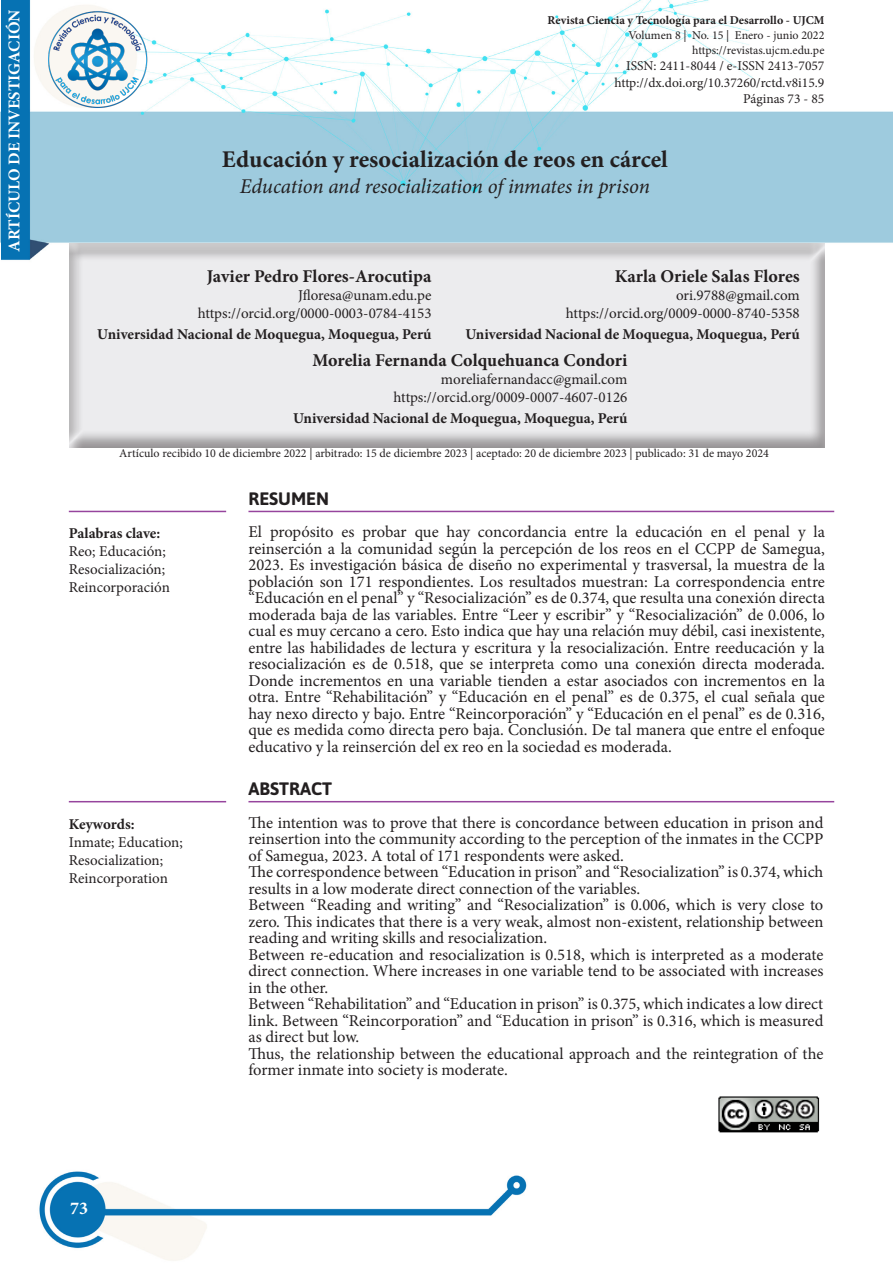
<style>
.page{position:relative;width:893px;height:1263px;background:#fff}
.page>*{position:absolute;margin:0;border:0;box-sizing:border-box;transform-origin:0 0}
.t1{font:700 24px "Minion Pro";color:#231f20}
.t2{font:italic 21px "Minion Pro";letter-spacing:-.01em;color:#231f20}
.t3{font:700 18px "Minion Pro";color:#231f20}
.t4{font:700 18px "Asap";color:#231f20}
.t5{font:700 18px "Minion Pro";color:#fff}
.t6{font:16.5px/16.5px "Minion Pro";color:#231f20;text-align:justify}
.t7{font:700 16.5px "Minion Pro";color:#fff}
.t8{font:15px/18px "Minion Pro";color:#231f20}
.t9{font:700 15px "Minion Pro";color:#231f20}
.t10{font:13.5px "Minion Pro";color:#231f20}
.t11{font:12px "Minion Pro";color:#231f20}
.t12{font:700 12px "Minion Pro";color:#231f20}
</style>
<div class="page">
<img style="left:0;top:0;width:893px;height:1261px">
<img style="left:45px;top:8px;width:105px;height:104px">
<div style="left:67px;top:243px;width:758px;height:206px;background:#231f20;opacity:.75"></div>
<hr style="left:69px;top:511px;width:157px;height:1px;background:#96449d">
<hr style="left:248px;top:511px;width:586px;height:1px;background:#96449d">
<hr style="left:69px;top:801px;width:157px;height:1px;background:#96449d">
<hr style="left:248px;top:801px;width:586px;height:1px;background:#96449d">
<img style="left:716px;top:1094px;width:109px;height:41px">
<p class="t7" style="left:3px;top:252px;width:244px;rotate:-90deg">ARTÍCULO DE INVESTIGACIÓN</p>
<p class="t12" style="left:548px;top:12px;width:278px">Revista Ciencia y Tecnología para el Desarrollo - UJCM</p>
<p class="t11" style="left:628px;top:27px;width:198px">Volumen 8 | No. 15 | Enero - junio 2022</p>
<p class="t11" style="left:692px;top:42px;width:134px">https://revistas.ujcm.edu.pe</p>
<p class="t10" style="left:626px;top:57px;width:200px">ISSN: 2411-8044 / e-ISSN 2413-7057</p>
<p class="t10" style="left:614px;top:73px;width:212px">http://dx.doi.org/10.37260/rctd.v8i15.9</p>
<p class="t10" style="left:743px;top:90px;width:83px">Páginas 73 - 85</p>
<p class="t1" style="left:222px;top:143px;width:448px">Educación y resocialización de reos en cárcel</p>
<p class="t2" style="left:240px;top:172px;width:412px">Education and resocialization of inmates in prison</p>
<p class="t3" style="left:207px;top:263px;width:226px">Javier Pedro Flores-Arocutipa</p>
<p class="t8" style="left:298px;top:286px;width:135px">Jfloresa@unam.edu.pe</p>
<p class="t8" style="left:198px;top:304px;width:235px">https://orcid.org/0000-0003-0784-4153</p>
<p class="t9" style="left:97px;top:323px;width:336px">Universidad Nacional de Moquegua, Moquegua, Perú</p>
<p class="t3" style="left:313px;top:348px;width:316px">Morelia Fernanda Colquehuanca Condori</p>
<p class="t8" style="left:441px;top:370px;width:188px">moreliafernandacc@gmail.com</p>
<p class="t8" style="left:393px;top:388px;width:235px">https://orcid.org/0009-0007-4607-0126</p>
<p class="t9" style="left:293px;top:408px;width:336px">Universidad Nacional de Moquegua, Moquegua, Perú</p>
<p class="t3" style="left:615px;top:263px;width:186px">Karla Oriele Salas Flores</p>
<p class="t8" style="left:676px;top:286px;width:125px">ori.9788@gmail.com</p>
<p class="t8" style="left:566px;top:304px;width:235px">https://orcid.org/0009-0000-8740-5358</p>
<p class="t9" style="left:465px;top:323px;width:336px">Universidad Nacional de Moquegua, Moquegua, Perú</p>
<p class="t11" style="left:119px;top:445px;width:651px">Artículo recibido 10 de diciembre 2022 | arbitrado: 15 de diciembre 2023 | aceptado: 20 de diciembre 2023 | publicado: 31 de mayo 2024</p>
<p class="t9" style="left:69px;top:523px;width:93px">Palabras clave:</p>
<p class="t8" style="left:69px;top:543px;width:103px">Reo; Educación;<br>Resocialización;<br>Reincorporación</p>
<p class="t9" style="left:69px;top:813px;width:67px">Keywords:</p>
<p class="t8" style="left:69px;top:833px;width:116px">Inmate; Education;<br>Resocialization;<br>Reincorporation</p>
<p class="t5" style="left:70px;top:1196px;width:19px">73</p>
<p class="t4" style="left:248px;top:488px;width:82px">RESUMEN</p>
<p class="t6" style="left:248px;top:524px;width:578px">El propósito es probar que hay concordancia entre la educación en el penal y la reinserción a la comunidad según la percepción de los reos en el CCPP de Samegua, 2023. Es investigación básica de diseño no experimental y trasversal, la muestra de la población son 171 respondientes. Los resultados muestran: La correspondencia entre “Educación en el penal” y “Resocialización” es de 0.374, que resulta una conexión directa moderada baja de las variables. Entre “Leer y escribir” y “Resocialización” de 0.006, lo cual es muy cercano a cero. Esto indica que hay una relación muy débil, casi inexistente, entre las habilidades de lectura y escritura y la resocialización. Entre reeducación y la resocialización es de 0.518, que se interpreta como una conexión directa moderada.<br>Donde incrementos en una variable tienden a estar asociados con incrementos en la otra. Entre “Rehabilitación” y “Educación en el penal” es de 0.375, el cual señala que hay nexo directo y bajo. Entre “Reincorporación” y “Educación en el penal” es de 0.316, que es medida como directa pero baja. Conclusión. De tal manera que entre el enfoque educativo y la reinserción del ex reo en la sociedad es moderada.</p>
<p class="t4" style="left:248px;top:778px;width:85px">ABSTRACT</p>
<p class="t6" style="left:248px;top:814px;width:576px">The intention was to prove that there is concordance between education in prison and reinsertion into the community according to the perception of the inmates in the CCPP of Samegua, 2023. A total of 171 respondents were asked.</p>
<p class="t6" style="left:248px;top:863px;width:576px">The correspondence between “Education in prison” and “Resocialization” is 0.374, which results in a low moderate direct connection of the variables.</p>
<p class="t6" style="left:248px;top:896px;width:576px">Between “Reading and writing” and “Resocialization” is 0.006, which is very close to zero. This indicates that there is a very weak, almost non-existent, relationship between reading and writing skills and resocialization.</p>
<p class="t6" style="left:248px;top:946px;width:576px">Between re-education and resocialization is 0.518, which is interpreted as a moderate direct connection. Where increases in one variable tend to be associated with increases in the other.</p>
<p class="t6" style="left:248px;top:995px;width:576px">Between “Rehabilitation” and “Education in prison” is 0.375, which indicates a low direct link. Between “Reincorporation” and “Education in prison” is 0.316, which is measured as direct but low.</p>
<p class="t6" style="left:248px;top:1045px;width:576px">Thus, the relationship between the educational approach and the reintegration of the former inmate into society is moderate.</p>
</div>
